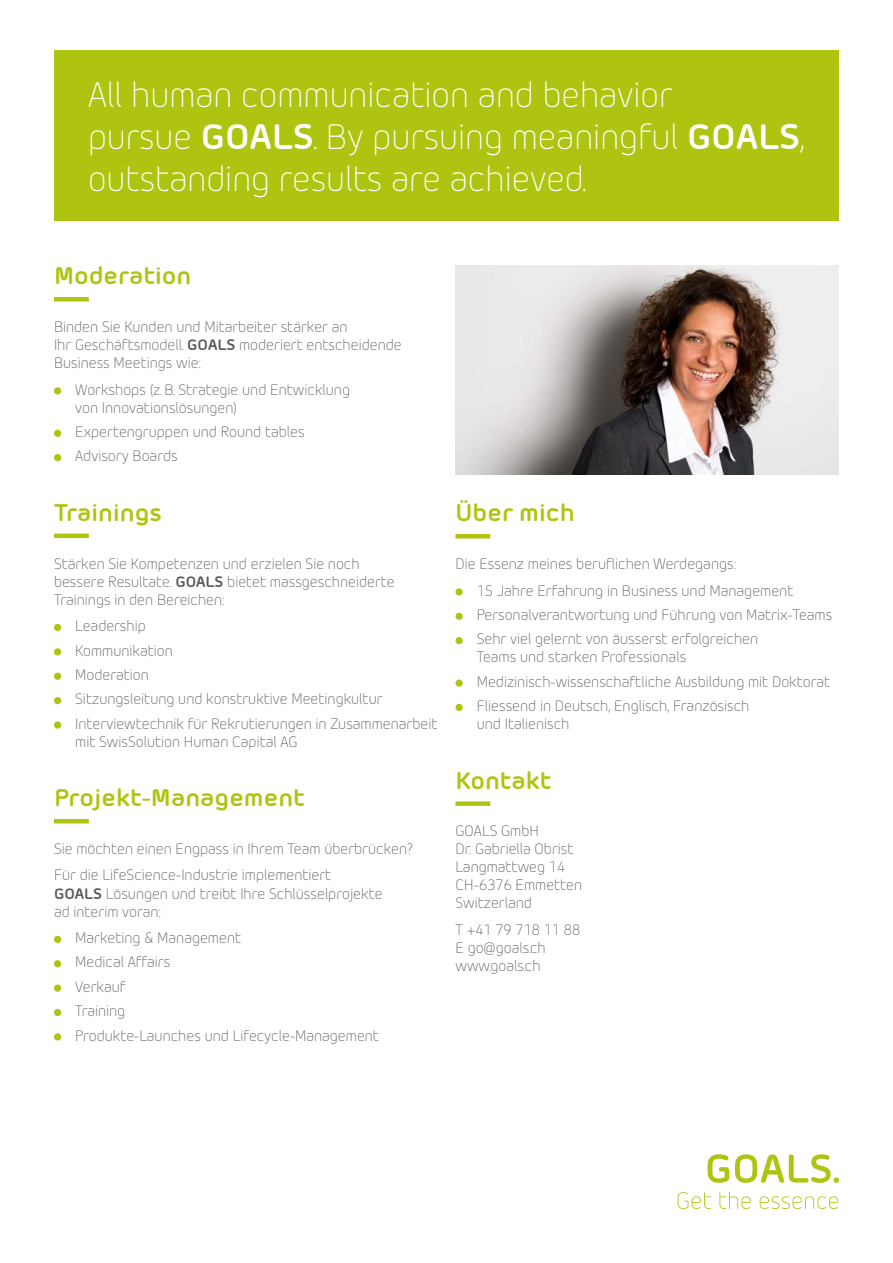
<style>
.page{position:relative;width:893px;height:1263px;background:#fff}
.page>*{position:absolute;margin:0;border:0;box-sizing:border-box;transform-origin:0 0}
.t1{font:300 35.1px/42.2px "Morebi Rounded";color:#fff}
.t2{font:700 24px "Morebi Rounded";color:#afc410}
.t3{font:300 15px/18px "Morebi Rounded";color:#575756}
.s1{font-weight:700}
</style>
<div class="page">
<div style="left:54px;top:50px;width:785px;height:170px;background:#afc410"></div>
<hr style="left:54px;top:297px;width:35px;height:4px;background:#afc410">
<hr style="left:54px;top:534px;width:35px;height:4px;background:#afc410">
<hr style="left:54px;top:819px;width:35px;height:4px;background:#afc410">
<div style="left:54px;top:387px;width:7px;height:7px;background:#afc410;border-radius:50%"></div>
<div style="left:54px;top:430px;width:7px;height:7px;background:#afc410;border-radius:50%"></div>
<div style="left:54px;top:454px;width:7px;height:7px;background:#afc410;border-radius:50%"></div>
<div style="left:54px;top:624px;width:7px;height:7px;background:#afc410;border-radius:50%"></div>
<div style="left:54px;top:648px;width:7px;height:7px;background:#afc410;border-radius:50%"></div>
<div style="left:54px;top:673px;width:7px;height:7px;background:#afc410;border-radius:50%"></div>
<div style="left:54px;top:697px;width:7px;height:7px;background:#afc410;border-radius:50%"></div>
<div style="left:54px;top:721px;width:7px;height:8px;background:#afc410;border-radius:50%"></div>
<div style="left:54px;top:936px;width:7px;height:7px;background:#afc410;border-radius:50%"></div>
<div style="left:54px;top:960px;width:7px;height:7px;background:#afc410;border-radius:50%"></div>
<div style="left:54px;top:984px;width:7px;height:8px;background:#afc410;border-radius:50%"></div>
<div style="left:54px;top:1009px;width:7px;height:7px;background:#afc410;border-radius:50%"></div>
<div style="left:54px;top:1033px;width:7px;height:7px;background:#afc410;border-radius:50%"></div>
<hr style="left:455px;top:534px;width:35px;height:4px;background:#afc410">
<div style="left:455px;top:801px;width:35px;height:5px;background:#afc410"></div>
<div style="left:455px;top:588px;width:8px;height:7px;background:#afc410;border-radius:50%"></div>
<div style="left:455px;top:613px;width:8px;height:7px;background:#afc410;border-radius:50%"></div>
<div style="left:455px;top:637px;width:8px;height:7px;background:#afc410;border-radius:50%"></div>
<div style="left:455px;top:679px;width:8px;height:8px;background:#afc410;border-radius:50%"></div>
<div style="left:455px;top:704px;width:8px;height:7px;background:#afc410;border-radius:50%"></div>
<svg style="left:707px;top:1154px;width:132px;height:29px"></svg>
<svg style="left:677px;top:1191px;width:161px;height:18px"></svg>
<img style="left:455px;top:266px;width:383px;height:209px">
<h1 class="t1" style="left:88px;top:72px;width:718px">All human communication and behavior<br>pursue <span class="s1">GOALS</span>. By pursuing meaningful <span class="s1">GOALS</span>, outstanding results are achieved.</h1>
<h2 class="t2" style="left:54px;top:258px;width:139px">Moderation</h2>
<p class="t3" style="left:54px;top:317px;width:349px">Binden Sie Kunden und Mitarbeiter stärker an<br>Ihr Geschäftsmodell. <span class="s1">GOALS</span> moderiert entscheidende<br>Business Meetings wie:</p>
<p class="t3" style="left:75px;top:380px;width:276px">Workshops (z. B. Strategie und Entwicklung von Innovationslösungen)</p>
<p class="t3" style="left:75px;top:419px;width:231px;line-height:24.5px">Expertengruppen und Round tables<br>Advisory Boards</p>
<h2 class="t2" style="left:54px;top:495px;width:110px">Trainings</h2>
<p class="t3" style="left:54px;top:554px;width:342px">Stärken Sie Kompetenzen und erzielen Sie noch bessere Resultate. <span class="s1">GOALS</span> bietet massgeschneiderte<br>Trainings in den Bereichen:</p>
<p class="t3" style="left:75px;top:613px;width:364px;line-height:24.5px">Leadership<br>Kommunikation<br>Moderation<br>Sitzungsleitung und konstruktive Meetingkultur<br>Interviewtechnik für Rekrutierungen in Zusammenarbeit</p>
<p class="t3" style="left:75px;top:732px;width:224px">mit SwisSolution Human Capital AG</p>
<h2 class="t2" style="left:54px;top:780px;width:252px">Projekt-Management</h2>
<p class="t3" style="left:54px;top:835px;width:361px;line-height:26.5px">Sie möchten einen Engpass in Ihrem Team überbrücken?<br>Für die LifeScience-Industrie implementiert</p>
<p class="t3" style="left:54px;top:883px;width:330px"><span class="s1">GOALS</span> Lösungen und treibt Ihre Schlüsselprojekte ad interim voran:</p>
<p class="t3" style="left:75px;top:925px;width:305px;line-height:24.5px">Marketing &amp; Management<br>Medical Affairs<br>Verkauf<br>Training<br>Produkte-Launches und Lifecycle-Management</p>
<h2 class="t2" style="left:455px;top:495px;width:121px">Über mich</h2>
<p class="t3" style="left:477px;top:550px;width:318px;line-height:26.5px;text-indent:-21px">Die Essenz meines beruflichen Werdegangs:<br>15 Jahre Erfahrung in Business und Management</p>
<p class="t3" style="left:477px;top:602px;width:357px;line-height:24.5px">Personalverantwortung und Führung von Matrix-Teams<br>Sehr viel gelernt von äusserst erfolgreichen</p>
<p class="t3" style="left:477px;top:644px;width:355px;line-height:24.5px">Teams und starken Professionals<br>Medizinisch-wissenschaftliche Ausbildung mit Doktorat<br>Fliessend in Deutsch, Englisch, Französisch</p>
<p class="t3" style="left:477px;top:714px;width:94px">und Italienisch</p>
<h2 class="t2" style="left:455px;top:762px;width:98px">Kontakt</h2>
<p class="t3" style="left:455px;top:821px;width:128px">GOALS GmbH<br>Dr. Gabriella Obrist<br>Langmattweg 14<br>CH - 6376 Emmetten<br>Switzerland</p>
<p class="t3" style="left:455px;top:920px;width:126px">T +41 79 718 11 88<br>E go@goals.ch www.goals.ch</p>
</div>
